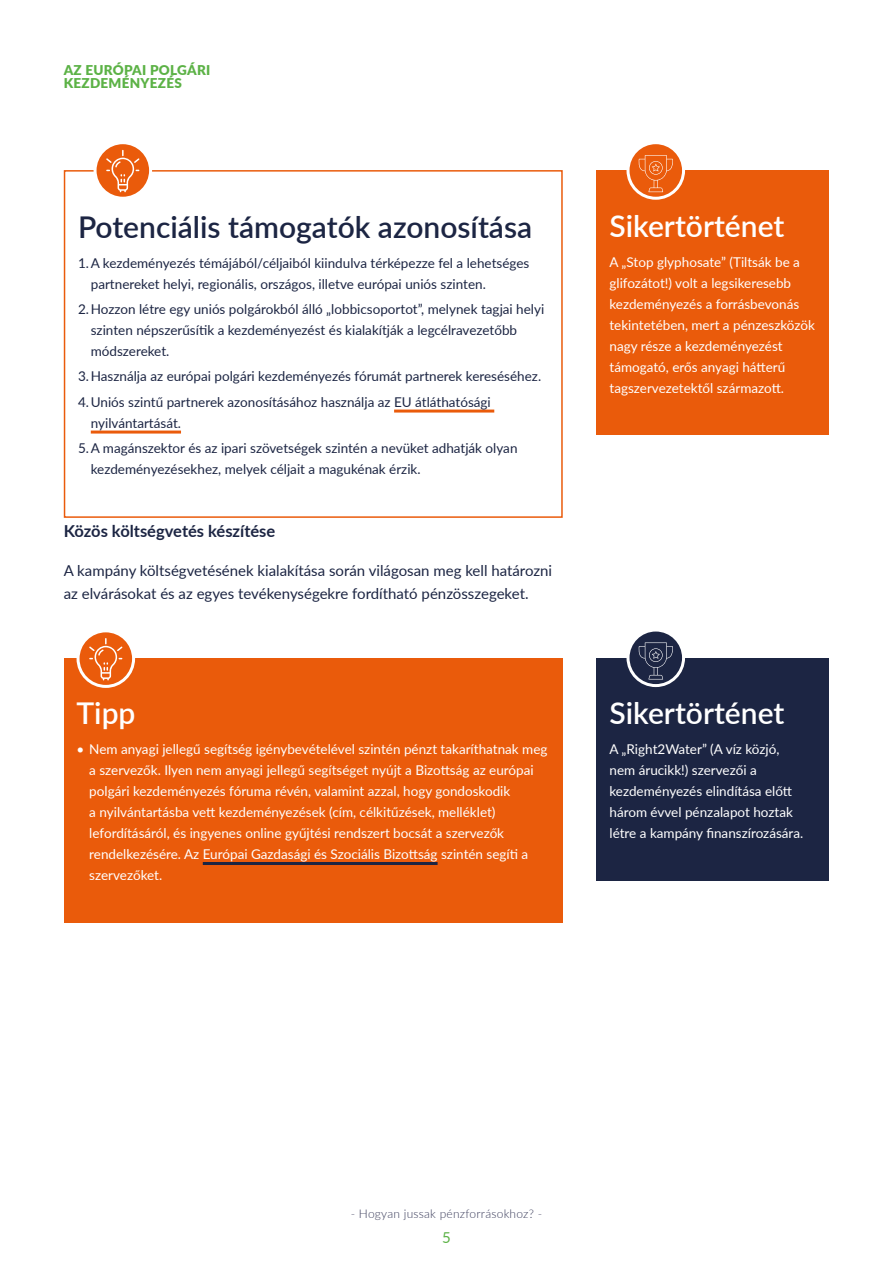
<style>
.page{position:relative;width:893px;height:1263px;background:#fff}
.page>*{position:absolute;margin:0;border:0;box-sizing:border-box;transform-origin:0 0}
.t1{font:600 30px "Lato";color:#1c2543}
.t2{font:600 30px "Lato";color:#fff}
.t3{font:700 16.5px "Lato";color:#1c2543}
.t4{font:15px/22.5px "Lato";color:#1c2543}
.t5{font:15px "Lato";color:#5cb246}
.t6{font:13.5px/21px "Lato";color:#fff}
.t7{font:13.5px/21px "Lato";color:#1c2543}
.t8{font:900 13.5px/13.5px "Lato";letter-spacing:.02em;color:#5cb246}
.t9{font:300 12px "Lato";letter-spacing:.02em;color:#3c3e5c}
</style>
<div class="page">
<hr style="left:394px;top:410px;width:100px;height:3px;background:#ea5b0b">
<hr style="left:91px;top:431px;width:90px;height:3px;background:#ea5b0b">
<div style="left:64px;top:170px;width:499px;height:348px;border:2px solid #ea5b0b"></div>
<svg style="left:95px;top:143px;width:56px;height:55px"></svg>
<div style="left:94px;top:141px;width:58px;height:59px;border:3px solid #fff;border-radius:50%"></div>
<svg style="left:106px;top:150px;width:33px;height:42px"></svg>
<div style="left:597px;top:170px;width:232px;height:265px;background:#ea5b0b"></div>
<div style="left:597px;top:658px;width:232px;height:222px;background:#1c2543"></div>
<svg style="left:628px;top:143px;width:55px;height:55px"></svg>
<div style="left:626px;top:141px;width:59px;height:59px;border:3px solid #fff;border-radius:50%"></div>
<svg style="left:638px;top:155px;width:36px;height:37px"></svg>
<svg style="left:628px;top:630px;width:55px;height:55px"></svg>
<div style="left:626px;top:628px;width:59px;height:59px;border:3px solid #fff;border-radius:50%"></div>
<svg style="left:638px;top:642px;width:36px;height:37px"></svg>
<div style="left:64px;top:658px;width:499px;height:264px;background:#ea5b0b"></div>
<hr style="left:203px;top:862px;width:235px;height:3px;background:#1c2543">
<svg style="left:78px;top:631px;width:56px;height:55px"></svg>
<div style="left:77px;top:629px;width:58px;height:59px;border:3px solid #fff;border-radius:50%"></div>
<svg style="left:89px;top:638px;width:33px;height:42px"></svg>
<p class="t8" style="left:64px;top:62px;width:148px">AZ EURÓPAI POLGÁRI<br>KEZDEMÉNYEZÉS</p>
<h1 class="t1" style="left:78px;top:206px;width:456px">Potenciális támogatók azonosítása</h1>
<p class="t7" style="left:91px;top:252px;width:440px;text-indent:-13px">1.A kezdeményezés témájából/céljaiból kiindulva térképezze fel a lehetséges partnereket helyi, regionális, országos, illetve európai uniós szinten.</p>
<p class="t7" style="left:91px;top:298px;width:455px;text-indent:-13px">2.Hozzon létre egy uniós polgárokból álló „lobbicsoportot”, melynek tagjai helyi szinten népszerűsítik a kezdeményezést és kialakítják a legcélravezetőbb módszereket.</p>
<p class="t7" style="left:78px;top:363px;width:465px;line-height:25.2px">3.Használja az európai polgári kezdeményezés fórumát partnerek kereséséhez.<br>4.Uniós szintű partnerek azonosításához használja az EU átláthatósági</p>
<p class="t7" style="left:78px;top:409px;width:441px;line-height:25.2px;text-indent:13px">nyilvántartását.<br>5.A magánszektor és az ipari szövetségek szintén a nevüket adhatják olyan</p>
<p class="t7" style="left:91px;top:458px;width:331px">kezdeményezésekhez, melyek céljait a magukénak érzik.</p>
<p class="t3" style="left:64px;top:519px;width:213px">Közös költségvetés készítése</p>
<p class="t4" style="left:64px;top:559px;width:490px">A kampány költségvetésének kialakítása során világosan meg kell határozni az elvárásokat és az egyes tevékenységekre fordítható pénzösszegeket.</p>
<h1 class="t2" style="left:77px;top:692px;width:61px">Tipp</h1>
<p class="t6" style="left:89px;top:738px;width:460px;text-indent:-13px">• Nem anyagi jellegű segítség igénybevételével szintén pénzt takaríthatnak meg a szervezők. Ilyen nem anyagi jellegű segítséget nyújt a Bizottság az európai polgári kezdeményezés fóruma révén, valamint azzal, hogy gondoskodik<br>a nyilvántartásba vett kezdeményezések (cím, célkitűzések, melléklet) lefordításáról, és ingyenes online gyűjtési rendszert bocsát a szervezők rendelkezésére. Az Európai Gazdasági és Szociális Bizottság szintén segíti a szervezőket.</p>
<h1 class="t2" style="left:609px;top:204px;width:176px">Sikertörténet</h1>
<p class="t6" style="left:609px;top:251px;width:207px">A „Stop glyphosate” (Tiltsák be a glifozátot!) volt a legsikeresebb kezdeményezés a forrásbevonás tekintetében, mert a pénzeszközök nagy része a kezdeményezést támogató, erős anyagi hátterű tagszervezetektől származott.</p>
<h1 class="t2" style="left:609px;top:692px;width:176px">Sikertörténet</h1>
<p class="t6" style="left:609px;top:738px;width:195px">A „Right2Water” (A víz közjó, nem árucikk!) szervezői a kezdeményezés elindítása előtt három évvel pénzalapot hoztak létre a kampány finanszírozására.</p>
<p class="t9" style="left:351px;top:1206px;width:193px">- Hogyan jussak pénzforrásokhoz? -</p>
<p class="t5" style="left:442px;top:1227px;width:10px">5</p>
</div>
